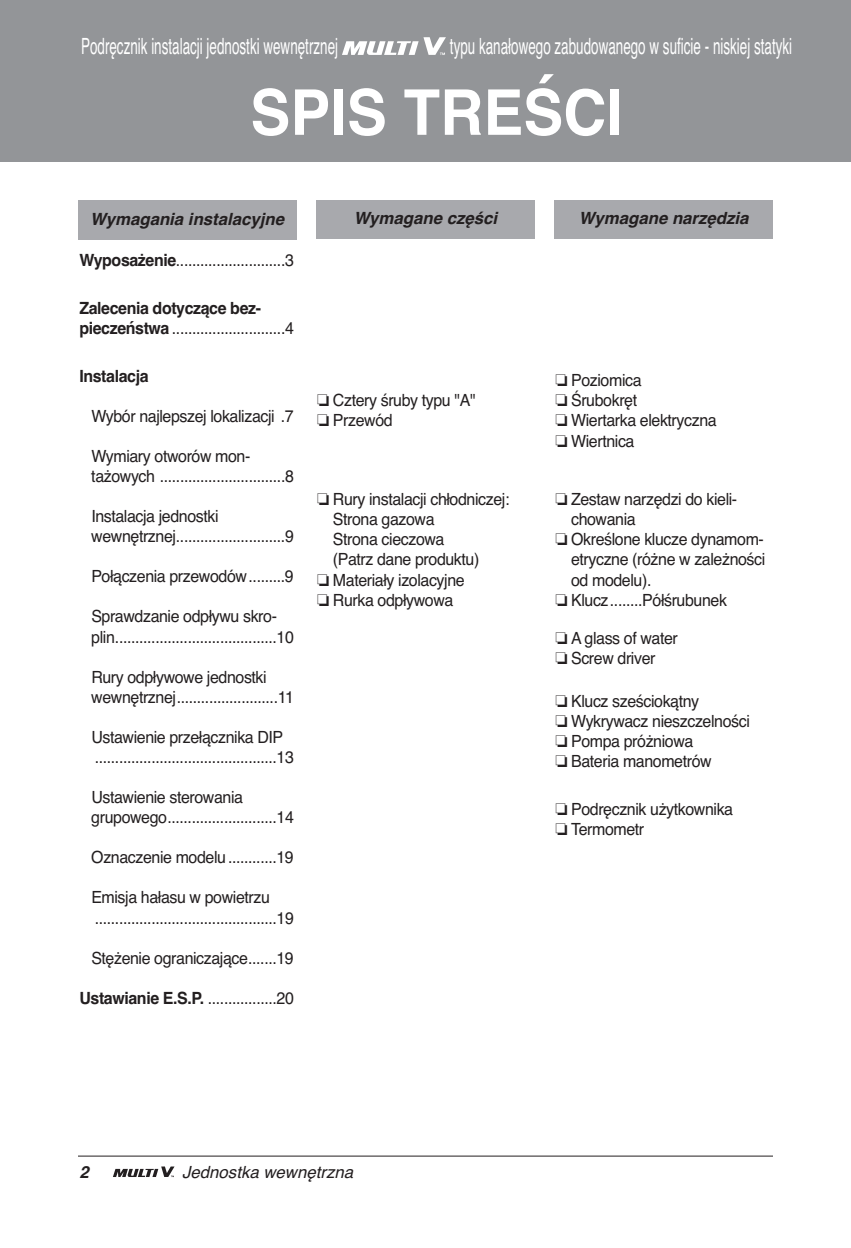
<style>
.page{position:relative;width:851px;height:1248px;background:#fff}
.page>*{position:absolute;margin:0;border:0;box-sizing:border-box;transform-origin:0 0}
.t1{font:700 63px "Helvetica";color:#fff;scale:.95 1}
.t2{font:22.4px "Helvetica";color:#fff;scale:.6 1}
.t3{font:16.8px/20.2px "Helvetica";letter-spacing:-.025em;color:#231f20;scale:.95 1}
.t4{font:700 16.8px/20.2px "Helvetica";letter-spacing:-.025em;color:#231f20;scale:.95 1}
.t5{font:italic 700 16.8px "Helvetica";color:#231f20}
.t6{font:italic 16.8px "Helvetica";color:#231f20}
.s1{font-weight:700}
.s2{font-weight:400}
</style>
<div class="page">
<hr style="left:78px;top:1155px;width:694px;height:1px;background:#231f20">
<svg style="left:113px;top:1166px;width:61px;height:10px"></svg>
<div style="left:0;top:0;width:850px;height:161px;background:#939598"></div>
<svg style="left:342px;top:37px;width:104px;height:18px"></svg>
<div style="left:78px;top:200px;width:218px;height:40px;background:#a8a9ad"></div>
<div style="left:316px;top:200px;width:218px;height:39px;background:#a8a9ad"></div>
<div style="left:554px;top:200px;width:218px;height:39px;background:#a8a9ad"></div>
<h2 class="t2" style="left:81px;top:38px;width:430px">Podręcznik instalacji jednostki wewnętrznej</h2>
<h2 class="t2" style="left:450px;top:38px;width:572px">typu kanałowego zabudowanego w suficie - niskiej statyki</h2>
<h1 class="t1" style="left:250px;top:89px;width:394px">SPIS TREŚCI</h1>
<p class="t5" style="left:90px;top:213px;width:195px">Wymagania instalacyjne</p>
<p class="t5" style="left:353px;top:212px;width:145px">Wymagane części</p>
<p class="t5" style="left:578px;top:212px;width:171px">Wymagane narzędzia</p>
<p class="t3" style="left:79px;top:251px;width:227px"><span class="s1">Wyposażenie</span>...........................3</p>
<p class="t4" style="left:79px;top:299px;width:227px">Zalecenia dotyczące bez&shy;pieczeństwa <span class="s2">............................4</span></p>
<p class="t4" style="left:79px;top:367px;width:74px">Instalacja</p>
<p class="t3" style="left:91px;top:407px;width:215px">Wybór najlepszej lokalizacji .7</p>
<p class="t3" style="left:91px;top:447px;width:215px">Wymiary otworów mon&shy;tażowych ...............................8</p>
<p class="t3" style="left:91px;top:507px;width:215px">Instalacja jednostki wewnętrznej...........................9</p>
<p class="t3" style="left:91px;top:568px;width:215px">Połączenia przewodów.........9</p>
<p class="t3" style="left:91px;top:608px;width:215px">Sprawdzanie odpływu skro&shy;plin........................................10</p>
<p class="t3" style="left:91px;top:668px;width:215px">Rury odpływowe jednostki wewnętrznej.........................11</p>
<p class="t3" style="left:91px;top:728px;width:215px">Ustawienie przełącznika DIP .............................................13</p>
<p class="t3" style="left:91px;top:788px;width:215px">Ustawienie sterowania grupowego...........................14</p>
<p class="t3" style="left:91px;top:849px;width:215px">Oznaczenie modelu............19</p>
<p class="t3" style="left:91px;top:889px;width:215px">Emisja hałasu w powietrzu .............................................19</p>
<p class="t3" style="left:91px;top:949px;width:215px">Stężenie ograniczające.......19</p>
<p class="t3" style="left:79px;top:989px;width:227px"><span class="s1">Ustawianie E.S.P.</span> .................20</p>
<p class="t3" style="left:317px;top:392px;width:168px">□ Cztery śruby typu "A"</p>
<p class="t3" style="left:317px;top:412px;width:81px">□ Przewód</p>
<p class="t3" style="left:333px;top:490px;width:187px;text-indent:-16px">□ Rury instalacji chłodniczej:<br>Strona gazowa<br>Strona cieczowa<br>(Patrz dane produktu)</p>
<p class="t3" style="left:317px;top:571px;width:157px">□ Materiały izolacyjne</p>
<p class="t3" style="left:317px;top:591px;width:145px">□ Rurka odpływowa</p>
<p class="t3" style="left:555px;top:372px;width:92px">□ Poziomica</p>
<p class="t3" style="left:555px;top:392px;width:88px">□ Śrubokręt</p>
<p class="t3" style="left:555px;top:412px;width:171px">□ Wiertarka elektryczna</p>
<p class="t3" style="left:555px;top:432px;width:85px">□ Wiertnica</p>
<p class="t3" style="left:571px;top:491px;width:176px;text-indent:-16px">□ Zestaw narzędzi do kieli&shy;chowania</p>
<p class="t3" style="left:571px;top:531px;width:206px;text-align:justify;text-indent:-16px">□ Określone klucze dynamom&shy;etryczne (różne w zależności od modelu).</p>
<p class="t3" style="left:555px;top:591px;width:182px">□ Klucz........Półśrubunek</p>
<p class="t3" style="left:555px;top:629px;width:130px">□ A glass of water</p>
<p class="t3" style="left:555px;top:650px;width:107px">□ Screw driver</p>
<p class="t3" style="left:555px;top:692px;width:153px">□ Klucz sześciokątny</p>
<p class="t3" style="left:555px;top:712px;width:206px">□ Wykrywacz nieszczelności</p>
<p class="t3" style="left:555px;top:732px;width:147px">□ Pompa próżniowa</p>
<p class="t3" style="left:555px;top:752px;width:166px">□ Bateria manometrów</p>
<p class="t3" style="left:555px;top:800px;width:189px">□ Podręcznik użytkownika</p>
<p class="t3" style="left:555px;top:820px;width:95px">□ Termometr</p>
<p class="t5" style="left:79px;top:1165px;width:11px">2</p>
<p class="t6" style="left:182px;top:1165px;width:172px">Jednostka wewnętrzna</p>
</div>
